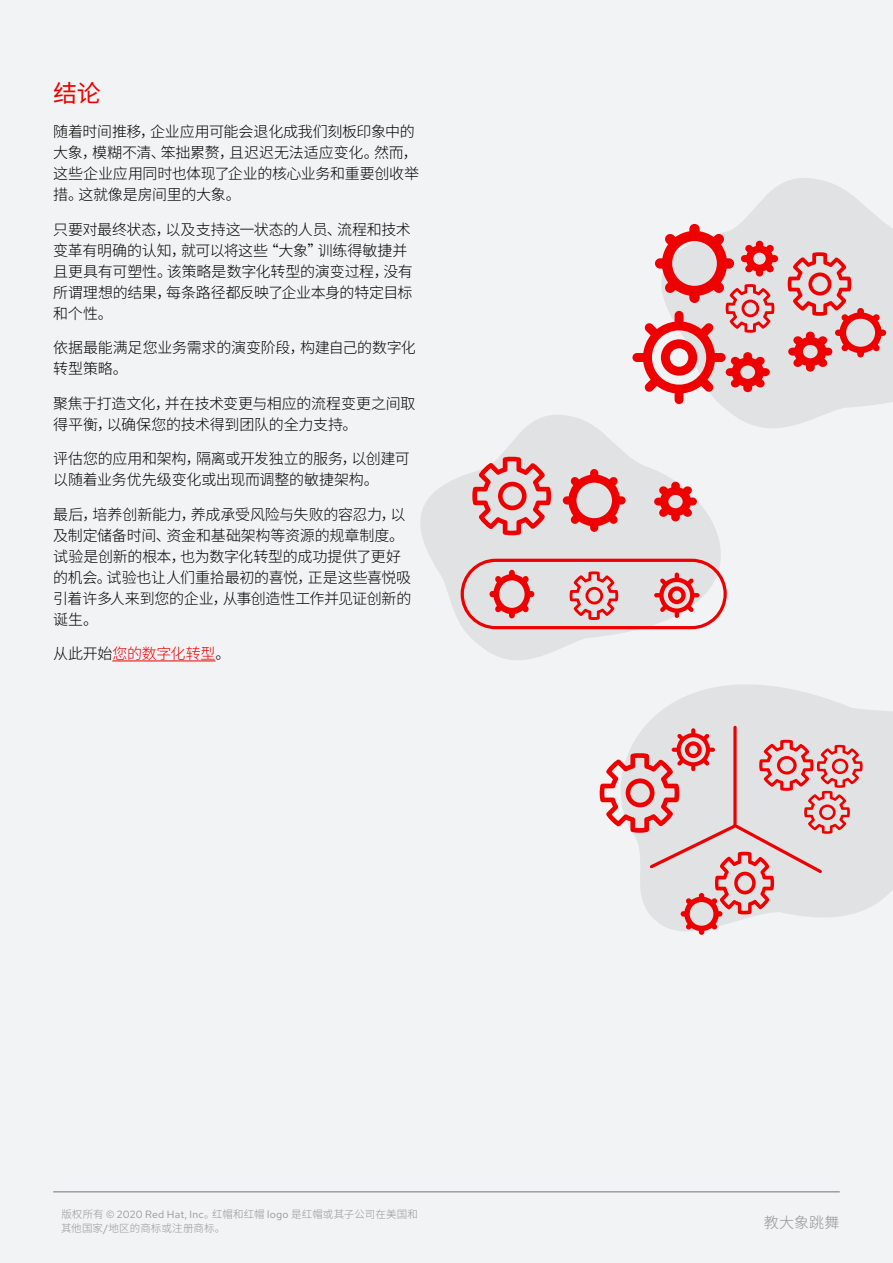
<style>
.page{position:relative;width:893px;height:1263px;background:#f2f3f4}
.page>*{position:absolute;margin:0;border:0;box-sizing:border-box;transform-origin:0 0}
.subhead3{font:24px "Noto Sans CJ Ksc";color:#e00}
.text{font:300 15px/21px "Noto Sans CJ Ksc";letter-spacing:-.015em;color:#000}
.text-2{font:300 15px "Noto Sans CJ Ksc";letter-spacing:-.02em;color:#e00}
.Body{font:300 15px "Noto Sans CJ Ksc";letter-spacing:.01em;color:#939598}
.Body-2{font:300 10.5px/13.5px "Noto Sans CJ Ksc";letter-spacing:.01em;color:#939598}
.s1{color:#000}
.s2{font-family:"Red Hat Text";font-weight:400}
</style>
<div class="page">
<hr style="left:112px;top:660px;width:103px;height:1px;background:#e00">
<hr style="left:53px;top:1191px;width:787px;height:1px;background:#939598">
<svg style="left:678px;top:178px;width:215px;height:249px;fill:#e1e2e4"></svg>
<svg style="left:420px;top:415px;width:366px;height:245px"></svg>
<div style="left:461px;top:559px;width:266px;height:70px;border:3px solid #ed0000;border-radius:34px"></div>
<svg style="left:588px;top:628px;width:305px;height:282px"></svg>
<svg style="left:600px;top:724px;width:263px;height:211px"></svg>
<svg style="left:472px;top:456px;width:79px;height:79px;background:#e59fa0"></svg>
<svg style="left:570px;top:571px;width:48px;height:49px;background:#e49e9f"></svg>
<svg style="left:489px;top:570px;width:45px;height:48px;background:#e58f91"></svg>
<svg style="left:563px;top:469px;width:63px;height:63px;background:#e59092"></svg>
<svg style="left:654px;top:572px;width:46px;height:46px;background:#e79192"></svg>
<svg style="left:654px;top:482px;width:43px;height:39px;background:#e96c6d"></svg>
<svg style="left:632px;top:224px;width:146px;height:180px"></svg>
<svg style="left:788px;top:252px;width:98px;height:120px;background:#e4a7a8"></svg>
<p class="subhead3" style="left:53px;top:79px;width:49px">结论</p>
<p class="text" style="left:53px;top:122px;width:367px">随着时间推移，企业应用可能会退化成我们刻板印象中的大象，模糊不清、笨拙累赘，且迟迟无法适应变化。然而，这些企业应用同时也体现了企业的核心业务和重要创收举措。这就像是房间里的大象。</p>
<p class="text" style="left:53px;top:219px;width:361px">只要对最终状态，以及支持这一状态的人员、流程和技术变革有明确的认知，就可以将这些“大象”训练得敏捷并且更具有可塑性。该策略是数字化转型的演变过程，没有所谓理想的结果，每条路径都反映了企业本身的特定目标和个性。</p>
<p class="text" style="left:53px;top:338px;width:364px">依据最能满足您业务需求的演变阶段，构建自己的数字化转型策略。</p>
<p class="text" style="left:53px;top:393px;width:364px">聚焦于打造文化，并在技术变更与相应的流程变更之间取得平衡，以确保您的技术得到团队的全力支持。</p>
<p class="text" style="left:53px;top:449px;width:358px">评估您的应用和架构，隔离或开发独立的服务，以创建可以随着业务优先级变化或出现而调整的敏捷架构。</p>
<p class="text" style="left:53px;top:504px;width:360px">最后，培养创新能力，养成承受风险与失败的容忍力，以及制定储备时间、资金和基础架构等资源的规章制度。试验是创新的根本，也为数字化转型的成功提供了更好的机会。试验也让人们重拾最初的喜悦，正是这些喜悦吸引着许多人来到您的企业，从事创造性工作并见证创新的诞生。</p>
<p class="text-2" style="left:53px;top:645px;width:179px"><span class="s1">从此开始</span>您的数字化转型<span class="s1">。</span></p>
<p class="Body-2" style="left:61px;top:1208px;width:358px">版权所有 <span class="s2">© 2020 Red Hat, Inc</span>。红帽和红帽 <span class="s2">logo</span> 是红帽或其子公司在美国和其他国家<span class="s2">/</span>地区的商标或注册商标。</p>
<p class="Body" style="left:764px;top:1214px;width:77px">教大象跳舞</p>
</div>
